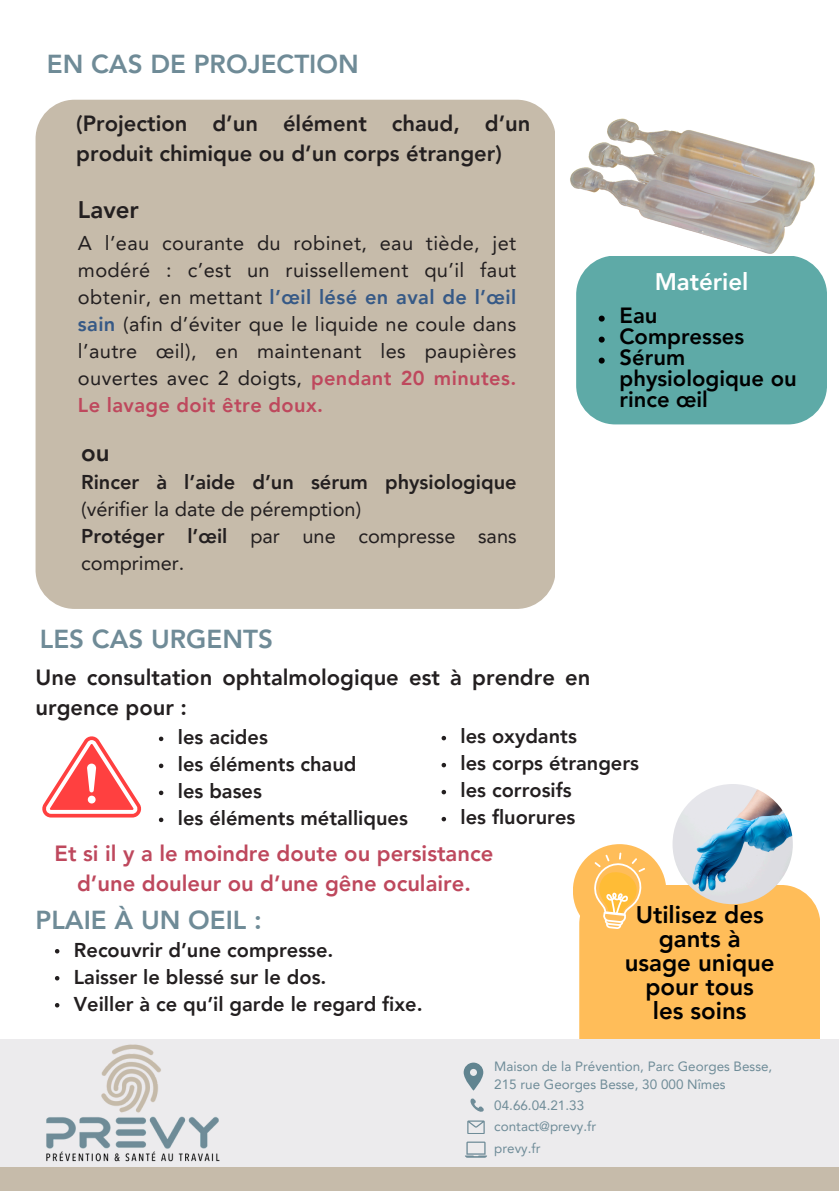
<style>
.page{position:relative;width:839px;height:1191px;background:#fff}
.page>*{position:absolute;margin:0;border:0;box-sizing:border-box;transform-origin:0 0}
.t1{font:800 26px "Avenir LT Pro";color:#6f8b97}
.t2{font:800 24px/24px "Avenir LT Pro";color:#000;text-align:center}
.t3{font:800 24px "Avenir LT Pro";color:#fff}
.t4{font:800 24px "Avenir LT Pro";color:#231f20}
.t5{font:800 22px/30px "Avenir LT Pro";color:#231f20}
.t6{font:800 22px/30px "Avenir LT Pro";color:#be485d;text-align:center}
.t7{font:800 22px/21px "Avenir LT Pro";color:#000}
.t8{font:20px/27px "Avenir LT Pro";color:#231f20}
.t9{font:800 20px "Avenir LT Pro";color:#231f20}
.t10{font:13.4px/18px "Avenir LT Pro";color:#6f8c98}
.s1{font-weight:800;color:#365986}
.s2{font-weight:800;color:#be485d}
.s3{font-weight:800}
</style>
<div class="page">
<div style="left:36px;top:100px;width:519px;height:509px;background:#c6bbaa;border-radius:39px"></div>
<div style="left:576px;top:256px;width:250px;height:168px;background:#5eaaa7;border-radius:39px"></div>
<svg style="left:598px;top:316px;width:6px;height:6px"></svg>
<svg style="left:598px;top:337px;width:6px;height:6px"></svg>
<svg style="left:598px;top:358px;width:6px;height:6px"></svg>
<div style="left:573px;top:844px;width:93px;height:94px;background:#ffbd59;border-radius:50%"></div>
<div style="left:579px;top:885px;width:241px;height:201px;background:#ffbd59;border-radius:39px"></div>
<img style="left:672px;top:784px;width:120px;height:120px;border-radius:50%">
<svg style="left:594px;top:853px;width:51px;height:76px"></svg>
<div style="left:0;top:1039px;width:838px;height:129px;background:#ecebed"></div>
<div style="left:0;top:1167px;width:838px;height:24px;background:#c6bbaa"></div>
<svg style="left:467px;top:1098px;width:17px;height:36px"></svg>
<svg style="left:465px;top:1142px;width:22px;height:16px"></svg>
<svg style="left:463px;top:1063px;width:20px;height:28px"></svg>
<img style="left:46px;top:1044px;width:174px;height:118px">
<img style="left:542px;top:109px;width:281px;height:167px">
<svg style="left:42px;top:736px;width:100px;height:82px"></svg>
<div style="left:88px;top:796px;width:8px;height:8px;background:#fff;border-radius:50%"></div>
<svg style="left:159px;top:737px;width:4px;height:4px"></svg>
<svg style="left:159px;top:764px;width:4px;height:4px"></svg>
<svg style="left:159px;top:791px;width:4px;height:4px"></svg>
<svg style="left:159px;top:818px;width:4px;height:4px"></svg>
<svg style="left:441px;top:736px;width:5px;height:4px"></svg>
<svg style="left:441px;top:763px;width:5px;height:4px"></svg>
<svg style="left:441px;top:790px;width:5px;height:4px"></svg>
<svg style="left:441px;top:817px;width:5px;height:4px"></svg>
<svg style="left:55px;top:949px;width:4px;height:5px"></svg>
<svg style="left:55px;top:976px;width:4px;height:5px"></svg>
<svg style="left:55px;top:1003px;width:4px;height:5px"></svg>
<p class="t1" style="left:47px;top:53px;width:313px">EN CAS DE PROJECTION</p>
<h1 class="t5" style="left:76px;top:111px;width:455px">(Projection d’un élément chaud, d’un produit chimique ou d’un corps étranger)</h1>
<p class="t4" style="left:78px;top:200px;width:62px">Laver</p>
<h3 class="t8" style="left:78px;top:232px;width:440px;text-align:justify">A l’eau courante du robinet, eau tiède, jet modéré : c’est un ruissellement qu’il faut obtenir, en mettant <span class="s1">l’œil lésé en aval de l’œil sain</span> (afin d’éviter que le liquide ne coule dans l’autre œil), en maintenant les paupières ouvertes avec 2 doigts, <span class="s2">pendant 20 minutes.<br>Le lavage doit être doux.</span></h3>
<h2 class="t4" style="left:81px;top:443px;width:30px">ou</h2>
<p class="t8" style="left:81px;top:470px;width:437px"><span class="s3">Rincer à l’aide d’un sérum physiologique </span>(vérifier la date de péremption)<br><span class="s3">Protéger l’œil</span> par une compresse sans comprimer.</p>
<p class="t1" style="left:40px;top:629px;width:234px">LES CAS URGENTS</p>
<p class="t3" style="left:654px;top:272px;width:95px">Matériel</p>
<p class="t7" style="left:619px;top:307px;width:39px">Eau</p>
<h3 class="t7" style="left:619px;top:328px;width:126px">Compresses</h3>
<h2 class="t7" style="left:619px;top:349px;width:179px">Sérum physiologique ou rince œil</h2>
<p class="t5" style="left:36px;top:664px;width:556px">Une consultation ophtalmologique est à prendre en urgence pour :</p>
<p class="t9" style="left:178px;top:729px;width:91px">les acides</p>
<h3 class="t9" style="left:178px;top:756px;width:180px">les éléments chaud</h3>
<p class="t9" style="left:178px;top:783px;width:86px">les bases</p>
<h2 class="t9" style="left:178px;top:810px;width:231px">les éléments métalliques</h2>
<h1 class="t9" style="left:460px;top:728px;width:118px">les oxydants</h1>
<p class="t9" style="left:460px;top:755px;width:180px">les corps étrangers</p>
<p class="t9" style="left:460px;top:782px;width:113px">les corrosifs</p>
<p class="t9" style="left:460px;top:809px;width:116px">les fluorures</p>
<p class="t6" style="left:55px;top:841px;width:440px">Et si il y a le moindre doute ou persistance d’une douleur ou d’une gêne oculaire.</p>
<p class="t1" style="left:36px;top:910px;width:228px">PLAIE À UN OEIL :</p>
<p class="t9" style="left:74px;top:941px;width:261px">Recouvrir d’une compresse.</p>
<p class="t9" style="left:74px;top:968px;width:254px">Laisser le blessé sur le dos.</p>
<p class="t9" style="left:74px;top:995px;width:350px">Veiller à ce qu’il garde le regard fixe.</p>
<p class="t2" style="left:624px;top:904px;width:151px">Utilisez des gants à usage unique pour tous<br>les soins</p>
<p class="t10" style="left:494px;top:1059px;width:279px">Maison de la Prévention, Parc Georges Besse,<br>215 rue Georges Besse, 30 000 Nîmes</p>
<p class="t10" style="left:494px;top:1098px;width:91px">04.66.04.21.33</p>
<p class="t10" style="left:494px;top:1118px;width:103px">contact@prevy.fr</p>
<p class="t10" style="left:494px;top:1141px;width:48px">prevy.fr</p>
</div>
